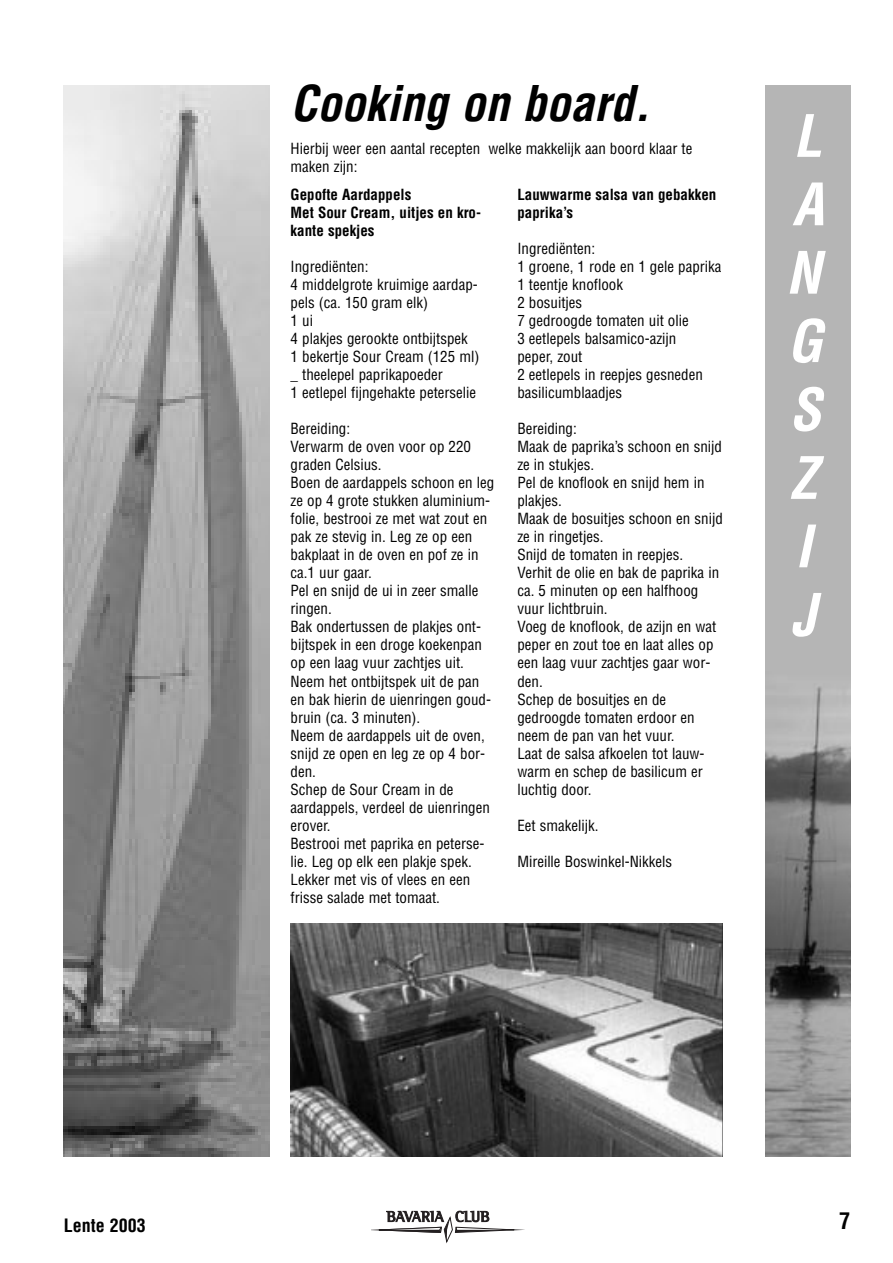
<style>
.page{position:relative;width:893px;height:1263px;background:#fff}
.page>*{position:absolute;margin:0;border:0;box-sizing:border-box;transform-origin:0 0}
.t1{font:italic 700 condensed 57px/68.4px "Helvetica";color:#fff}
.t2{font:italic 700 condensed 48px "Helvetica";color:#000}
.t3{font:700 condensed 22.5px "Helvetica";color:#000}
.t4{font:700 condensed 18px "Helvetica";color:#000}
.t5{font:condensed 15px/18px "Helvetica";color:#000}
.t6{font:700 condensed 15px/18px "Helvetica";color:#000}
</style>
<div class="page">
<img style="left:64px;top:85px;width:205px;height:1072px">
<img style="left:765px;top:85px;width:85px;height:1072px">
<svg style="left:371px;top:1210px;width:151px;height:34px"></svg>
<img style="left:291px;top:923px;width:432px;height:234px">
<h2 class="t2" style="left:291px;top:85px;width:371px">Cooking on board.</h2>
<p class="t5" style="left:291px;top:141px;width:403px">Hierbij weer een aantal recepten welke makkelijk aan boord klaar te maken zijn:</p>
<p class="t6" style="left:291px;top:187px;width:192px">Gepofte Aardappels<br>Met Sour Cream, uitjes en kro&shy;kante spekjes</p>
<p class="t5" style="left:291px;top:259px;width:190px">Ingrediënten:<br>4 middelgrote kruimige aardap&shy;pels (ca. 150 gram elk)<br>1 ui<br>4 plakjes gerookte ontbijtspek<br>1 bekertje Sour Cream (125 ml) _ theelepel paprikapoeder<br>1 eetlepel fijngehakte peterselie</p>
<p class="t5" style="left:291px;top:421px;width:205px">Bereiding:<br>Verwarm de oven voor op 220 graden Celsius.<br>Boen de aardappels schoon en leg ze op 4 grote stukken aluminium&shy;folie, bestrooi ze met wat zout en pak ze stevig in. Leg ze op een bakplaat in de oven en pof ze in ca.1 uur gaar.<br>Pel en snijd de ui in zeer smalle ringen.<br>Bak ondertussen de plakjes ont&shy;bijtspek in een droge koekenpan op een laag vuur zachtjes uit.<br>Neem het ontbijtspek uit de pan en bak hierin de uienringen goud&shy;bruin (ca. 3 minuten).<br>Neem de aardappels uit de oven, snijd ze open en leg ze op 4 bor&shy;den.<br>Schep de Sour Cream in de aardappels, verdeel de uienringen erover.<br>Bestrooi met paprika en peterse&shy;lie. Leg op elk een plakje spek.<br>Lekker met vis of vlees en een frisse salade met tomaat.</p>
<p class="t6" style="left:517px;top:187px;width:201px">Lauwwarme salsa van gebakken paprika’s</p>
<p class="t5" style="left:517px;top:241px;width:206px">Ingrediënten:<br>1 groene, 1 rode en 1 gele paprika<br>1 teentje knoflook<br>2 bosuitjes<br>7 gedroogde tomaten uit olie<br>3 eetlepels balsamico-azijn<br>peper, zout<br>2 eetlepels in reepjes gesneden basilicumblaadjes</p>
<p class="t5" style="left:517px;top:421px;width:207px">Bereiding:<br>Maak de paprika’s schoon en snijd ze in stukjes.<br>Pel de knoflook en snijd hem in plakjes.<br>Maak de bosuitjes schoon en snijd ze in ringetjes.<br>Snijd de tomaten in reepjes.<br>Verhit de olie en bak de paprika in ca. 5 minuten op een halfhoog vuur lichtbruin.<br>Voeg de knoflook, de azijn en wat peper en zout toe en laat alles op een laag vuur zachtjes gaar wor&shy;den.<br>Schep de bosuitjes en de gedroogde tomaten erdoor en neem de pan van het vuur.<br>Laat de salsa afkoelen tot lauw&shy;warm en schep de basilicum er luchtig door.</p>
<p class="t5" style="left:517px;top:817px;width:83px">Eet smakelijk.</p>
<p class="t5" style="left:517px;top:853px;width:156px">Mireille Boswinkel-Nikkels</p>
<h1 class="t1" style="left:786px;top:107px;width:49px">L<br>A<br>N<br>G<br>S<br>Z<br>I<br>J</h1>
<p class="t4" style="left:64px;top:1218px;width:83px">Lente 2003</p>
<h3 class="t3" style="left:839px;top:1212px;width:13px">7</h3>
</div>
